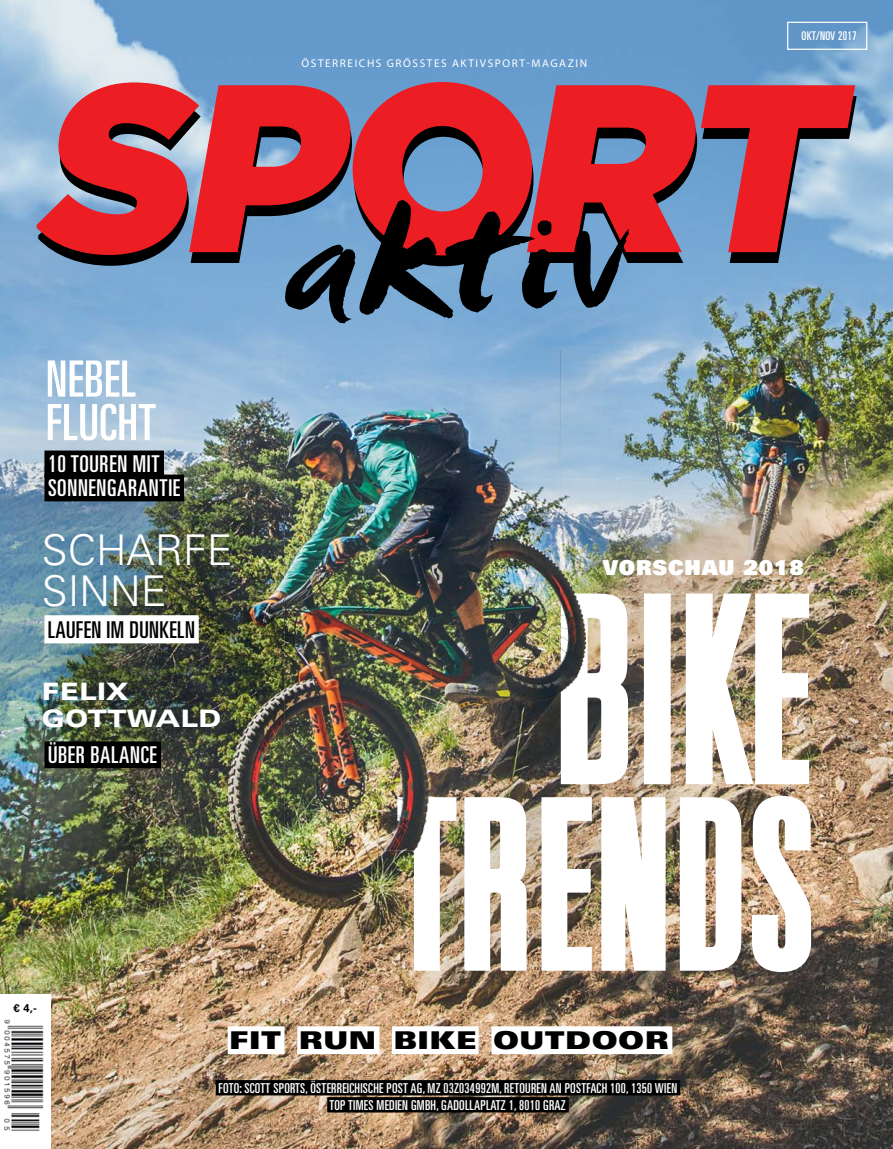
<style>
.page{position:relative;width:893px;height:1149px;background:#fff}
.page>*{position:absolute;margin:0;border:0;box-sizing:border-box;transform-origin:0 0}
.t1{font:300 ultra-condensed 249.6px "Univers LT Std";color:#fff}
.t2{font:300 ultra-condensed 224.85px "Univers LT Std";letter-spacing:.01em;color:#fff}
.t3{font:ultra-condensed 50.1px/43.5px "Univers LT Std";letter-spacing:.01em;color:#fff}
.t4{font:300 42.3px/40.5px "Univers LT Std";color:#fff}
.t5{font:24.45px "Univers LT Std X Black Ex";letter-spacing:.02em;color:#000}
.t6{font:900 expanded 24px/27px "Univers LT Std";color:#fff}
.t7{font:ultra-condensed 23.25px/24px "Univers LT Std";letter-spacing:.03em;color:#fff}
.t8{font:ultra-condensed 23.25px "Univers LT Std";letter-spacing:.02em;color:#000}
.t9{font:20.55px "Univers LT Std X Black";letter-spacing:.04em;color:#fff}
.t10{font:ultra-condensed 13.65px/17.1px "Univers LT Std";letter-spacing:.02em;color:#fff;text-align:center}
.t11{font:ultra-condensed 12px "Univers LT Std";letter-spacing:.02em;color:#fff}
.t12{font:11.25px "Myriad Pro";letter-spacing:.14em;color:#fff}
.t13{font:700 11.25px "Univers LT Std";color:#000}
</style>
<div class="page">
<img style="left:0;top:0;width:893px;height:1148px">
<svg style="left:33px;top:80px;width:825px;height:243px;background:#9a5c71"></svg>
<div style="left:44px;top:450px;width:120px;height:27px;background:#000"></div>
<div style="left:44px;top:474px;width:140px;height:27px;background:#000"></div>
<div style="left:44px;top:741px;width:117px;height:27px;background:#000"></div>
<div style="left:787px;top:22px;width:80px;height:28px;border:1px solid #fff"></div>
<div style="left:228px;top:1025px;width:56px;height:28px;background:#fff"></div>
<div style="left:392px;top:1025px;width:87px;height:28px;background:#fff"></div>
<div style="left:491px;top:1025px;width:181px;height:28px;background:#fff"></div>
<div style="left:297px;top:1025px;width:82px;height:28px;background:#fff"></div>
<div style="left:44px;top:615px;width:155px;height:28px;background:#fff"></div>
<div style="left:216px;top:1079px;width:464px;height:16px;background:#000"></div>
<div style="left:327px;top:1096px;width:242px;height:16px;background:#000"></div>
<div style="left:0;top:993px;width:51px;height:155px;background:#fff"></div>
<img style="left:4px;top:1019px;width:39px;height:112px">
<img style="left:392px;top:588px;width:425px;height:389px">
<img style="left:195px;top:352px;width:493px;height:612px">
<p class="t12" style="left:302px;top:56px;width:287px">ÖSTERREICHS GRÖSSTES AKTIVSPORT-MAGAZIN</p>
<p class="t11" style="left:801px;top:29px;width:57px">OKT/NOV 2017</p>
<h3 class="t3" style="left:46px;top:357px;width:112px">NEBEL<br>FLUCHT</h3>
<h3 class="t7" style="left:48px;top:452px;width:134px">10 TOUREN MIT<br>SONNENGARANTIE</h3>
<h3 class="t4" style="left:42px;top:529px;width:192px">SCHARFE<br>SINNE</h3>
<h3 class="t8" style="left:48px;top:616px;width:149px">LAUFEN IM DUNKELN</h3>
<h3 class="t6" style="left:42px;top:678px;width:181px">FELIX<br>GOTTWALD</h3>
<h3 class="t7" style="left:48px;top:742px;width:110px">ÜBER BALANCE</h3>
<p class="t13" style="left:14px;top:1000px;width:25px">€ 4,-</p>
<h3 class="t9" style="left:603px;top:554px;width:203px">VORSCHAU 2018</h3>
<h1 class="t1" style="left:553px;top:560px;width:261px">BIKE</h1>
<h2 class="t2" style="left:398px;top:768px;width:417px">TRENDS</h2>
<h3 class="t5" style="left:229px;top:1025px;width:441px">FIT RUN BIKE OUTDOOR</h3>
<p class="t10" style="left:219px;top:1079px;width:460px">FOTO: SCOTT SPORTS, ÖSTERREICHISCHE POST AG, MZ 03Z034992M, RETOUREN AN POSTFACH 100, 1350 WIEN<br>TOP TIMES MEDIEN GMBH, GADOLLAPLATZ 1, 8010 GRAZ</p>
</div>
